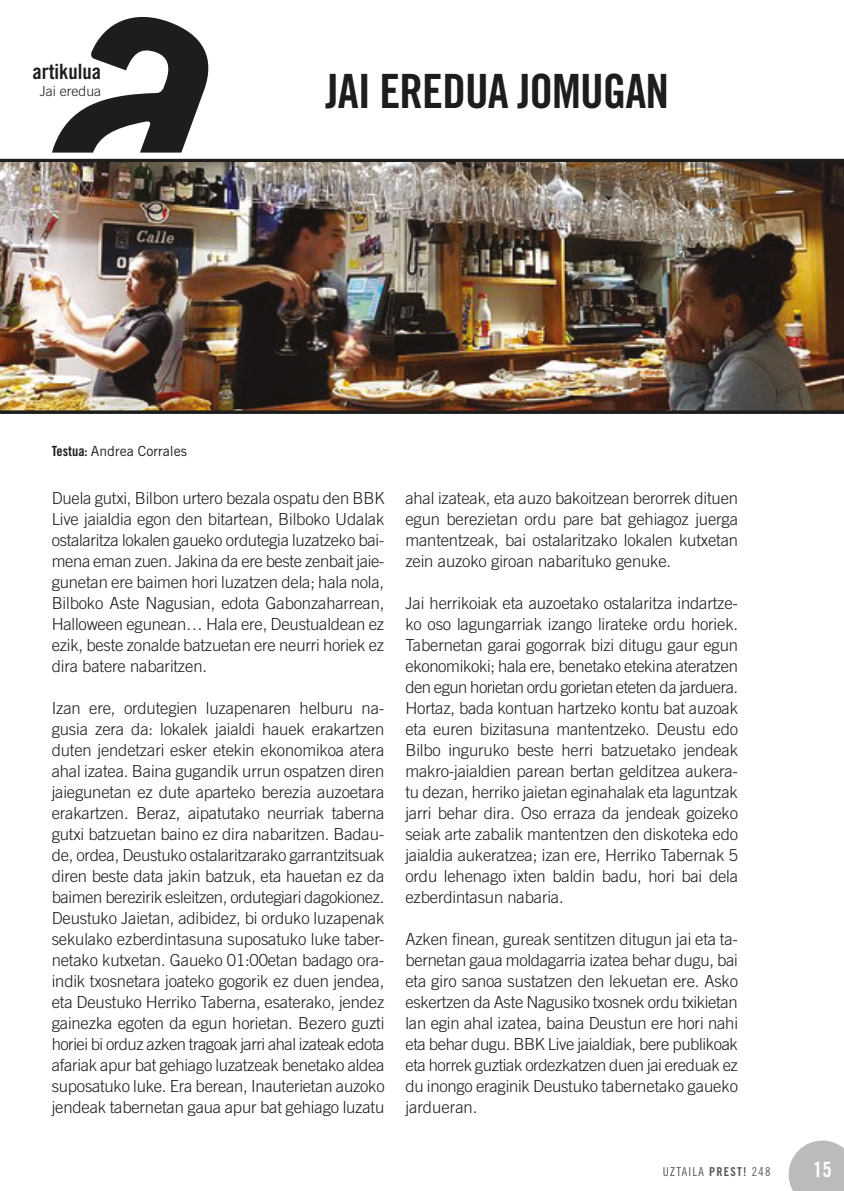
<style>
.page{position:relative;width:844px;height:1191px;background:#fff}
.page>*{position:absolute;margin:0;border:0;box-sizing:border-box;transform-origin:0 0}
.t1{font:47.25px "Trade Gothic LT Std Bd Cn 20";letter-spacing:-.02em;color:#1d1d1b}
.t2{font:21px "Trade Gothic LT Std Bd Cn 20";color:#1d1d1b}
.t3{font:21px "Trade Gothic LT Std Bd Cn 20";color:#fff}
.testua{font:300 16.62px/21px "Trade Gothic LT Std";letter-spacing:-.01em;color:#1d1d1b;text-align:justify}
.t4{font:14px "Trade Gothic LT Std";color:#1d1d1b}
.t5{font:300 14px "Trade Gothic LT Std";color:#1d1d1b}
.t6{font:12.25px "Trade Gothic LT Std Cn 18";letter-spacing:.1em;color:#1d1d1b}
.s1{font-family:"Trade Gothic LT Std Bd Cn 20"}
</style>
<div class="page">
<hr style="left:0;top:159px;width:843px;height:3px;background:#1d1d1b">
<img style="left:0;top:162px;width:843px;height:248px">
<svg style="left:52px;top:17px;width:157px;height:136px"></svg>
<svg style="left:0;top:410px;width:843px;height:4px;background:#2b2722"></svg>
<svg style="left:788px;top:1140px;width:55px;height:51px;background:#c4c4c4"></svg>
<p class="t2" style="left:32px;top:59px;width:70px">artikulua</p>
<p class="t5" style="left:40px;top:82px;width:63px">Jai eredua</p>
<p class="t4" style="left:52px;top:442px;width:137px"><span class="s1">Testua:</span> Andrea Corrales</p>
<p class="t1" style="left:325px;top:62px;width:345px">JAI EREDUA JOMUGAN</p>
<p class="testua" style="left:52px;top:487px;width:334px">Duela gutxi, Bilbon urtero bezala ospatu den BBK Live jaialdia egon den bitartean, Bilboko Udalak ostalaritza lokalen gaueko ordutegia luzatzeko bai&shy;mena eman zuen. Jakina da ere beste zenbait jaie&shy;gunetan ere baimen hori luzatzen dela; hala nola, Bilboko Aste Nagusian, edota Gabonzaharrean, Halloween egunean… Hala ere, Deustualdean ez ezik, beste zonalde batzuetan ere neurri horiek ez dira batere nabaritzen.</p>
<p class="testua" style="left:52px;top:697px;width:334px">Izan ere, ordutegien luzapenaren helburu na&shy;gusia zera da: lokalek jaialdi hauek erakartzen duten jendetzari esker etekin ekonomikoa atera ahal izatea. Baina gugandik urrun ospatzen diren jaiegunetan ez dute aparteko berezia auzoetara erakartzen. Beraz, aipatutako neurriak taberna gutxi batzuetan baino ez dira nabaritzen. Badau&shy;de, ordea, Deustuko ostalaritzarako garrantzitsuak diren beste data jakin batzuk, eta hauetan ez da baimen berezirik esleitzen, ordutegiari dagokionez.<br>Deustuko Jaietan, adibidez, bi orduko luzapenak sekulako ezberdintasuna suposatuko luke taber&shy;netako kutxetan. Gaueko 01:00etan badago ora&shy;indik txosnetara joateko gogorik ez duen jendea, eta Deustuko Herriko Taberna, esaterako, jendez gainezka egoten da egun horietan. Bezero guzti horiei bi orduz azken tragoak jarri ahal izateak edota afariak apur bat gehiago luzatzeak benetako aldea suposatuko luke. Era berean, Inauterietan auzoko jendeak tabernetan gaua apur bat gehiago luzatu</p>
<p class="testua" style="left:405px;top:487px;width:334px">ahal izateak, eta auzo bakoitzean berorrek dituen egun berezietan ordu pare bat gehiagoz juerga mantentzeak, bai ostalaritzako lokalen kutxetan zein auzoko giroan nabarituko genuke.</p>
<p class="testua" style="left:405px;top:592px;width:334px">Jai herrikoiak eta auzoetako ostalaritza indartze&shy;ko oso lagungarriak izango lirateke ordu horiek.<br>Tabernetan garai gogorrak bizi ditugu gaur egun ekonomikoki; hala ere, benetako etekina ateratzen den egun horietan ordu gorietan eteten da jarduera.<br>Hortaz, bada kontuan hartzeko kontu bat auzoak eta euren bizitasuna mantentzeko. Deustu edo Bilbo inguruko beste herri batzuetako jendeak makro-jaialdien parean bertan gelditzea aukera&shy;tu dezan, herriko jaietan eginahalak eta laguntzak jarri behar dira. Oso erraza da jendeak goizeko seiak arte zabalik mantentzen den diskoteka edo jaialdia aukeratzea; izan ere, Herriko Tabernak 5 ordu lehenago ixten baldin badu, hori bai dela ezberdintasun nabaria.</p>
<p class="testua" style="left:405px;top:928px;width:334px">Azken finean, gureak sentitzen ditugun jai eta ta&shy;bernetan gaua moldagarria izatea behar dugu, bai eta giro sanoa sustatzen den lekuetan ere. Asko eskertzen da Aste Nagusiko txosnek ordu txikietan lan egin ahal izatea, baina Deustun ere hori nahi eta behar dugu. BBK Live jaialdiak, bere publikoak eta horrek guztiak ordezkatzen duen jai ereduak ez du inongo eraginik Deustuko tabernetako gaueko jardueran.</p>
<p class="t6" style="left:662px;top:1164px;width:110px">UZTAILA <span class="s1">PREST!</span> 248</p>
<p class="t3" style="left:813px;top:1157px;width:20px">15</p>
</div>
